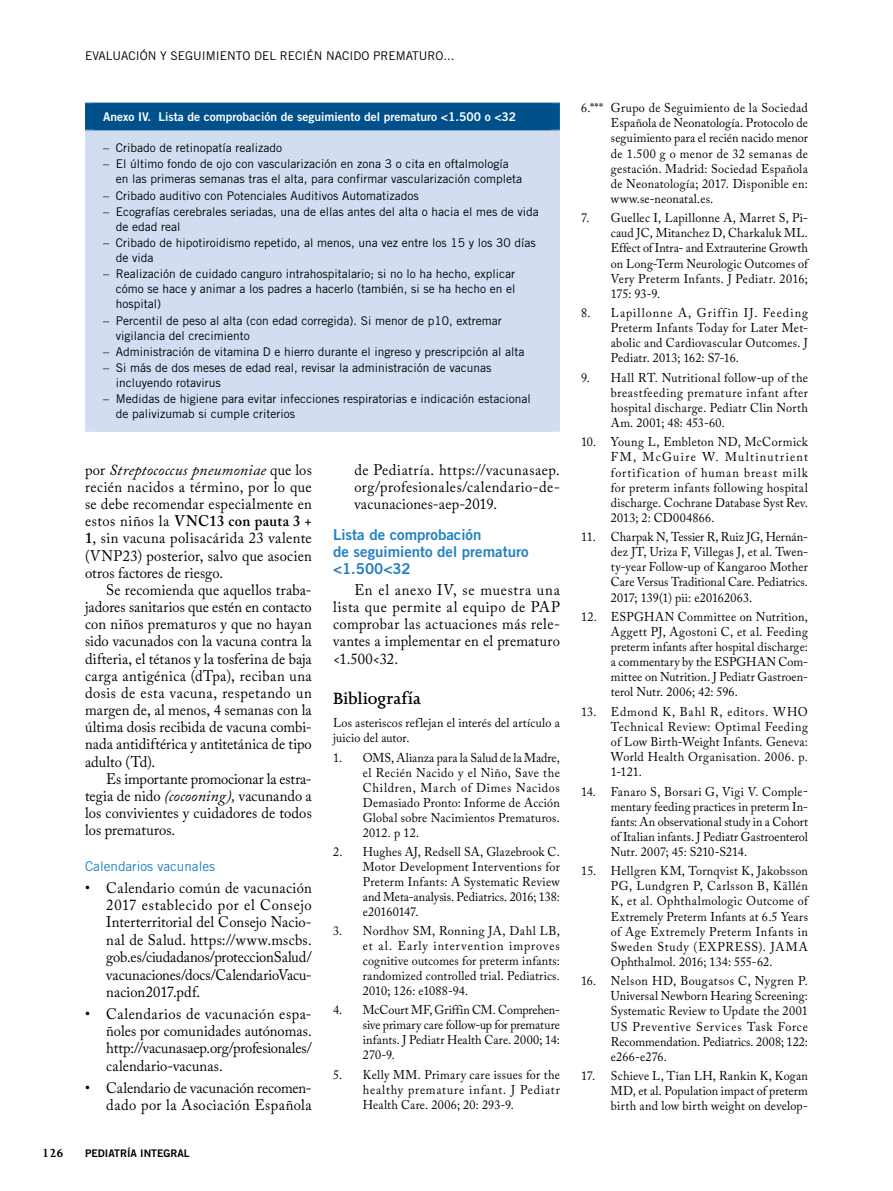
<style>
.page{position:relative;width:893px;height:1191px;background:#fff}
.page>*{position:absolute;margin:0;border:0;box-sizing:border-box;transform-origin:0 0}
.t1{font:600 18.75px "Joanna MT Std";color:#000}
.t2{font:15.3px/17.1px "Adobe Caslon Pro";letter-spacing:.01em;color:#000;text-align:justify;scale:.95 1}
.t3{font:15px/16.5px "Trade Gothic Bold Two";color:#2281c4}
.t4{font:13.5px "Trade Gothic";color:#2281c4}
.t5{font:700 13.5px "Joanna MT Std";color:#000}
.t6{font:12.75px/15.1px "Adobe Caslon Pro";letter-spacing:.015em;color:#000;text-align:justify;scale:.95 1}
.t7{font:12px/15px "Trade Gothic";color:#000}
.t8{font:12px "Trade Gothic Bold Two";color:#fff}
.t9{font:10.5px "Trade Gothic Bold Two";color:#000}
.s1{font-style:italic}
.s2{font-weight:600}
</style>
<div class="page">
<div style="left:94px;top:103px;width:457px;height:27px;background:#00508c"></div>
<div style="left:94px;top:130px;width:457px;height:301px;background:#d3ddf2"></div>
<div style="left:85px;top:130px;width:18px;height:301px;background:#d3ddf2"></div>
<div style="left:542px;top:130px;width:18px;height:301px;background:#d3ddf2"></div>
<hr style="left:85px;top:431px;width:475px;height:1px;background:#d3ddf2">
<div style="left:85px;top:103px;width:18px;height:26px;background:#00508c"></div>
<div style="left:542px;top:103px;width:18px;height:26px;background:#00508c"></div>
<hr style="left:85px;top:129px;width:475px;height:1px;background:#00508c">
<p class="t7" style="left:85px;top:48px;width:371px">Evaluación y seguimiento del recién nacido prematuro...</p>
<p class="t8" style="left:103px;top:110px;width:415px">Anexo IV. Lista de comprobación de seguimiento del prematuro &lt;1.500 o &lt;32</p>
<p class="t7" style="left:103px;top:140px;width:181px">– Cribado de retinopatía realizado</p>
<p class="t7" style="left:116px;top:156px;width:408px;text-indent:-13px">– El último fondo de ojo con vascularización en zona 3 o cita en oftalmología en las primeras semanas tras el alta, para confirmar vascularización completa</p>
<p class="t7" style="left:103px;top:188px;width:317px">– Cribado auditivo con Potenciales Auditivos Automatizados</p>
<p class="t7" style="left:116px;top:204px;width:424px;text-indent:-13px">– Ecografías cerebrales seriadas, una de ellas antes del alta o hacia el mes de vida de edad real</p>
<p class="t7" style="left:116px;top:235px;width:421px;text-indent:-13px">– Cribado de hipotiroidismo repetido, al menos, una vez entre los 15 y los 30 días de vida</p>
<p class="t7" style="left:116px;top:266px;width:401px;text-align:justify;text-indent:-13px">– Realización de cuidado canguro intrahospitalario; si no lo ha hecho, explicar cómo se hace y animar a los padres a hacerlo (también, si se ha hecho en el hospital)</p>
<p class="t7" style="left:116px;top:313px;width:387px;text-indent:-13px">– Percentil de peso al alta (con edad corregida). Si menor de p10, extremar vigilancia del crecimiento</p>
<p class="t7" style="left:103px;top:344px;width:423px">– Administración de vitamina D e hierro durante el ingreso y prescripción al alta</p>
<p class="t7" style="left:116px;top:360px;width:377px;text-indent:-13px">– Si más de dos meses de edad real, revisar la administración de vacunas incluyendo rotavirus</p>
<p class="t7" style="left:116px;top:391px;width:416px;text-indent:-13px">– Medidas de higiene para evitar infecciones respiratorias e indicación estacional de palivizumab si cumple criterios</p>
<p class="t2" style="left:85px;top:461px;width:240px">por <span class="s1">Streptococcus pneumoniae</span> que los recién nacidos a término, por lo que se debe recomendar especialmente en estos niños la <span class="s2">VNC13 con pauta 3 + 1</span>, sin vacuna polisacárida 23 valente (VNP23) posterior, salvo que asocien otros factores de riesgo.</p>
<p class="t2" style="left:85px;top:581px;width:240px;text-indent:21px">Se recomienda que aquellos traba&shy;jadores sanitarios que estén en contacto con niños prematuros y que no hayan sido vacunados con la vacuna contra la difteria, el tétanos y la tosferina de baja carga antigénica (dTpa), reciban una dosis de esta vacuna, respetando un margen de, al menos, 4 semanas con la última dosis recibida de vacuna combi&shy;nada antidiftérica y antitetánica de tipo adulto (Td).</p>
<p class="t2" style="left:85px;top:770px;width:240px;text-indent:21px">Es importante promocionar la estra&shy;tegia de nido <span class="s1">(cocooning),</span> vacunando a los convivientes y cuidadores de todos los prematuros.</p>
<p class="t4" style="left:85px;top:858px;width:132px">Calendarios vacunales</p>
<p class="t2" style="left:106px;top:878px;width:218px;text-indent:-21px">• Calendario común de vacunación 2017 establecido por el Consejo Interterritorial del Consejo Nacio&shy;nal de Salud. https://www.mscbs. gob.es/ciudadanos/proteccionSalud/ vacunaciones/docs/CalendarioVacu&shy;nacion2017.pdf.</p>
<p class="t2" style="left:106px;top:1004px;width:218px;text-indent:-21px">• Calendarios de vacunación espa&shy;ñoles por comunidades autónomas. http://vacunasaep.org/profesionales/ calendario-vacunas.</p>
<p class="t2" style="left:85px;top:1079px;width:240px;text-align:right">• Calendario de vacunación recomen&shy;dado por la Asociación Española</p>
<p class="t5" style="left:42px;top:1145px;width:23px">126</p>
<p class="t9" style="left:85px;top:1146px;width:106px">PEDIATRÍA INTEGRAL</p>
<p class="t2" style="left:354px;top:461px;width:218px">de Pediatría. https://vacunasaep. org/profesionales/calendario-de&shy;vacunaciones-aep-2019.</p>
<p class="t3" style="left:333px;top:526px;width:197px">Lista de comprobación<br>de seguimiento del prematuro &lt;1.500&lt;32</p>
<p class="t2" style="left:333px;top:581px;width:240px;text-indent:21px">En el anexo IV, se muestra una lista que permite al equipo de PAP comprobar las actuaciones más rele&shy;vantes a implementar en el prematuro &lt;1.500&lt;32.</p>
<h1 class="t1" style="left:333px;top:688px;width:90px">Bibliografía</h1>
<p class="t6" style="left:333px;top:715px;width:240px">Los asteriscos reflejan el interés del artículo a juicio del autor.</p>
<p class="t6" style="left:363px;top:749px;width:209px;text-indent:-30px">1. OMS, Alianza para la Salud de la Madre, el Recién Nacido y el Niño, Save the Children, March of Dimes Nacidos Demasiado Pronto: Informe de Acción Global sobre Nacimientos Prematuros.<br>2012. p 12.</p>
<p class="t6" style="left:363px;top:844px;width:209px;text-indent:-30px">2. Hughes AJ, Redsell SA, Glazebrook C.<br>Motor Development Interventions for Preterm Infants: A Systematic Review and Meta-analysis. Pediatrics. 2016; 138: e20160147.</p>
<p class="t6" style="left:363px;top:923px;width:209px;text-indent:-30px">3. Nordhov SM, Ronning JA, Dahl LB, et al. Early intervention improves cognitive outcomes for preterm infants: randomized controlled trial. Pediatrics.<br>2010; 126: e1088-94.</p>
<p class="t6" style="left:363px;top:1002px;width:209px;text-indent:-30px">4. McCourt MF, Griffin CM. Comprehen&shy;sive primary care follow-up for premature infants. J Pediatr Health Care. 2000; 14:<br>270-9.</p>
<p class="t6" style="left:363px;top:1066px;width:209px;text-indent:-30px">5. Kelly MM. Primary care issues for the healthy premature infant. J Pediatr Health Care. 2006; 20: 293-9.</p>
<p class="t6" style="left:611px;top:100px;width:209px;text-indent:-30px">6.*** Grupo de Seguimiento de la Sociedad Española de Neonatología. Protocolo de seguimiento para el recién nacido menor de 1.500 g o menor de 32 semanas de gestación. Madrid: Sociedad Española de Neonatología; 2017. Disponible en: www.se-neonatal.es.</p>
<p class="t6" style="left:611px;top:210px;width:209px;text-indent:-30px">7. Guellec I, Lapillonne A, Marret S, Pi&shy;caud JC, Mitanchez D, Charkaluk ML.<br>Effect of Intra- and Extrauterine Growth on Long-Term Neurologic Outcomes of Very Preterm Infants. J Pediatr. 2016; 175: 93-9.</p>
<p class="t6" style="left:611px;top:305px;width:209px;text-indent:-30px">8. Lapillonne A, Griffin IJ. Feeding Preterm Infants Today for Later Met&shy;abolic and Cardiovascular Outcomes. J Pediatr. 2013; 162: S7-16.</p>
<p class="t6" style="left:611px;top:370px;width:209px;text-indent:-30px">9. Hall RT. Nutritional follow-up of the breastfeeding premature infant after hospital discharge. Pediatr Clin North Am. 2001; 48: 453-60.</p>
<p class="t6" style="left:611px;top:434px;width:209px;text-indent:-30px">10. Young L, Embleton ND, McCormick FM, McGuire W. Multinutrient fortification of human breast milk for preterm infants following hospital discharge. Cochrane Database Syst Rev.<br>2013; 2: CD004866.</p>
<p class="t6" style="left:611px;top:529px;width:209px;text-indent:-30px">11. Charpak N, Tessier R, Ruiz JG, Hernán&shy;dez JT, Uriza F, Villegas J, et al. Twen&shy;ty-year Follow-up of Kangaroo Mother Care Versus Traditional Care. Pediatrics.<br>2017; 139(1) pii: e20162063.</p>
<p class="t6" style="left:611px;top:609px;width:209px;text-indent:-30px">12. ESPGHAN Committee on Nutrition, Aggett PJ, Agostoni C, et al. Feeding preterm infants after hospital discharge: a commentary by the ESPGHAN Com&shy;mittee on Nutrition. J Pediatr Gastroen&shy;terol Nutr. 2006; 42: 596.</p>
<p class="t6" style="left:611px;top:704px;width:209px;text-indent:-30px">13. Edmond K, Bahl R, editors. WHO Technical Review: Optimal Feeding of Low Birth-Weight Infants. Geneva:<br>World Health Organisation. 2006. p.<br>1-121.</p>
<p class="t6" style="left:611px;top:783px;width:209px;text-indent:-30px">14. Fanaro S, Borsari G, Vigi V. Comple&shy;mentary feeding practices in preterm In&shy;fants: An observational study in a Cohort of Italian infants. J Pediatr Gastroenterol Nutr. 2007; 45: S210-S214.</p>
<p class="t6" style="left:611px;top:863px;width:209px;text-indent:-30px">15. Hellgren KM, Tornqvist K, Jakobsson PG, Lundgren P, Carlsson B, Källén K, et al. Ophthalmologic Outcome of Extremely Preterm Infants at 6.5 Years of Age Extremely Preterm Infants in Sweden Study (EXPRESS). JAMA Ophthalmol. 2016; 134: 555-62.</p>
<p class="t6" style="left:611px;top:973px;width:209px;text-indent:-30px">16. Nelson HD, Bougatsos C, Nygren P.<br>Universal Newborn Hearing Screening:<br>Systematic Review to Update the 2001<br>US Preventive Services Task Force Recommendation. Pediatrics. 2008; 122: e266-e276.</p>
<p class="t6" style="left:611px;top:1068px;width:209px;text-indent:-30px">17. Schieve L, Tian LH, Rankin K, Kogan MD, et al. Population impact of preterm birth and low birth weight on develop-</p>
</div>
